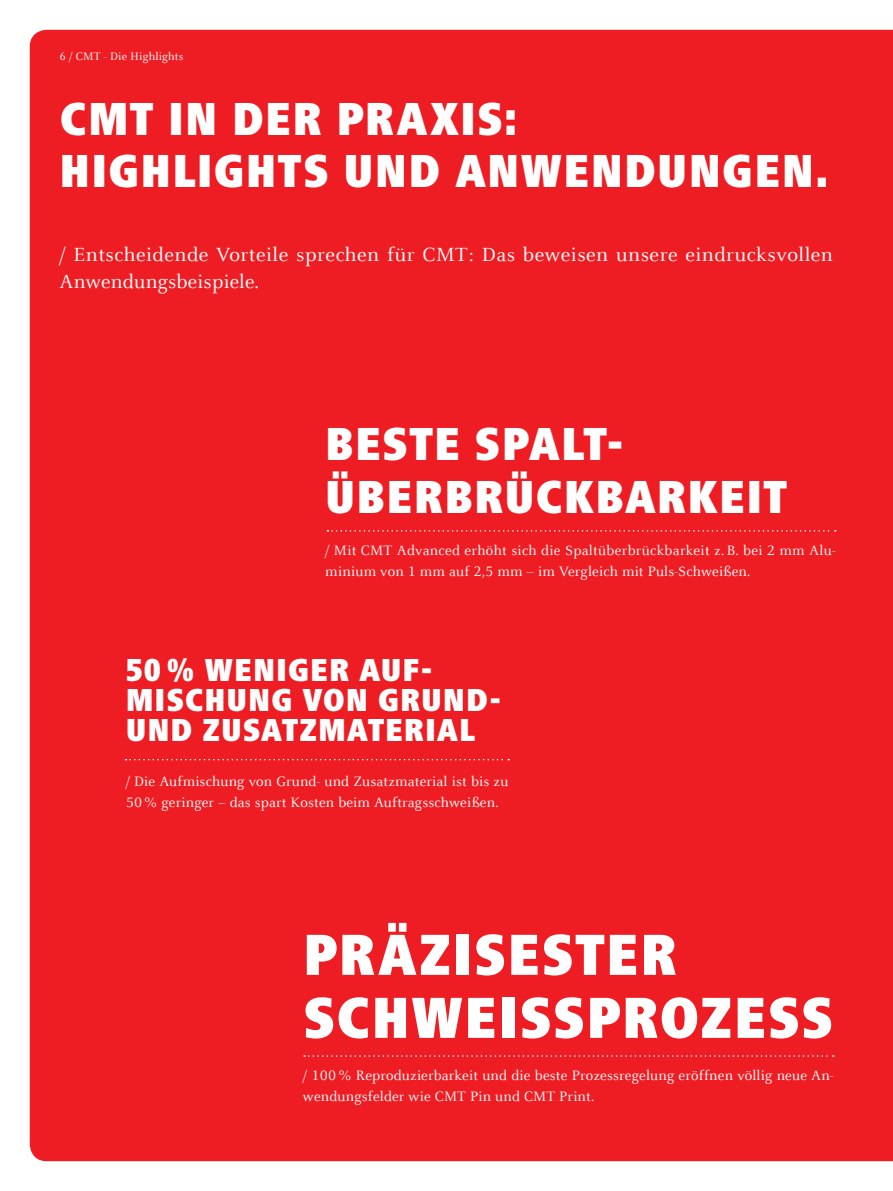
<style>
.page{position:relative;width:893px;height:1191px;background:#fff}
.page>*{position:absolute;margin:0;border:0;box-sizing:border-box;transform-origin:0 0}
.t1{font:900 condensed 60px/63px "Frutiger Next LTW1 G";letter-spacing:.02em;color:#fff}
.t2{font:900 condensed 48px/52.5px "Frutiger Next LTW1 G";letter-spacing:.02em;color:#fff}
.t3{font:900 condensed 33px/30px "Frutiger Next LTW1 G";letter-spacing:.025em;color:#fff}
.t4{font:21px/27px "Celeste Offc Pro";letter-spacing:.025em;color:#fff}
.t5{font:15px/21px "Celeste Offc Pro";letter-spacing:.01em;color:#fff}
.t6{font:12px "Celeste Offc Pro";letter-spacing:.01em;color:#fff}
</style>
<div class="page">
<div style="left:30px;top:30px;width:863px;height:1131px;background:#ee1d23"></div>
<svg style="left:327px;top:530px;width:509px;height:1px"></svg>
<svg style="left:125px;top:759px;width:384px;height:1px"></svg>
<svg style="left:304px;top:1055px;width:530px;height:1px"></svg>
<p class="t6" style="left:60px;top:49px;width:125px">6 / CMT - Die Highlights</p>
<h2 class="t2" style="left:60px;top:92px;width:770px">CMT IN DER PRAXIS:<br>HIGHLIGHTS UND ANWENDUNGEN.</h2>
<h3 class="t4" style="left:60px;top:240px;width:775px">/ Entscheidende Vorteile sprechen für CMT: Das beweisen unsere eindrucksvollen<br>Anwendungsbeispiele.</h3>
<h2 class="t2" style="left:325px;top:418px;width:462px">BESTE SPALT-<br>ÜBERBRÜCKBARKEIT</h2>
<p class="t5" style="left:325px;top:539px;width:512px">/ Mit CMT Advanced erhöht sich die Spaltüberbrückbarkeit z. B. bei 2 mm Alu&shy;minium von 1 mm auf 2,5 mm – im Vergleich mit Puls-Schweißen.</p>
<h3 class="t3" style="left:126px;top:655px;width:377px">50 % WENIGER AUF-<br>MISCHUNG VON GRUND-<br>UND ZUSATZMATERIAL</h3>
<p class="t5" style="left:126px;top:770px;width:384px">/ Die Aufmischung von Grund- und Zusatzmaterial ist bis zu<br>50% geringer – das spart Kosten beim Auftragsschweißen.</p>
<h1 class="t1" style="left:303px;top:923px;width:532px">PRÄZISESTER<br>SCHWEISSPROZESS</h1>
<p class="t5" style="left:303px;top:1064px;width:532px">/ 100 % Reproduzierbarkeit und die beste Prozessregelung eröffnen völlig neue An&shy;wendungsfelder wie CMT Pin und CMT Print.</p>
</div>
